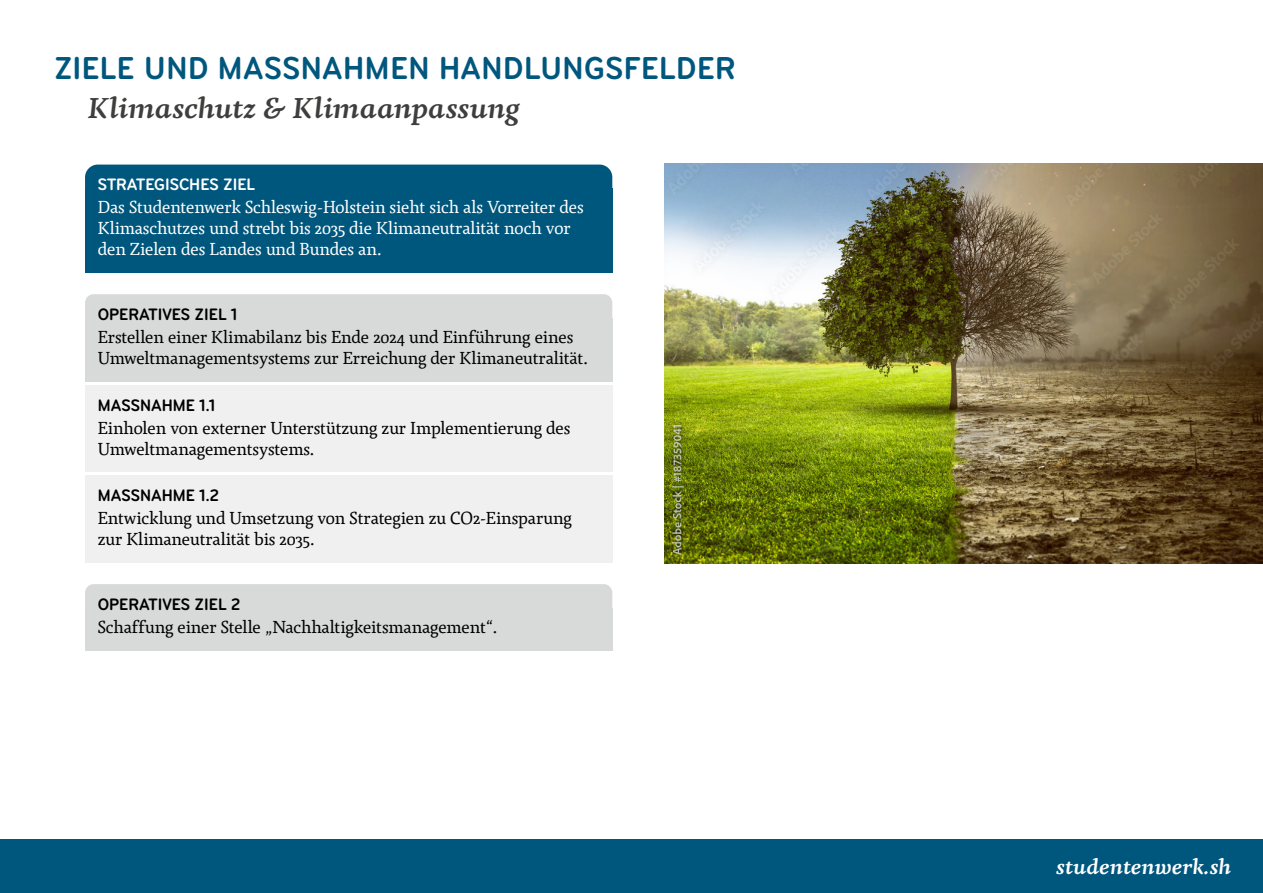
<style>
.page{position:relative;width:1263px;height:893px;background:#fff}
.page>*{position:absolute;margin:0;border:0;box-sizing:border-box;transform-origin:0 0}
.t1{font:700 condensed 33px "Bryant";letter-spacing:.015em;color:#00577d}
.t2{font:italic 700 28.5px "Agendatype";letter-spacing:-.005em;color:#3e3e3d}
.t3{font:italic 700 21px "Agendatype";letter-spacing:-.005em;color:#fff}
.t4{font:17.25px/21px "Agendatype";color:#000}
.t5{font:17.25px/21px "Agendatype";color:#fff}
.t6{font:700 condensed 17.25px "Bryant";color:#000}
.t7{font:700 condensed 17.25px "Bryant";color:#fff}
</style>
<div class="page">
<div style="left:85px;top:165px;width:527px;height:23px;background:#00577d"></div>
<div style="left:85px;top:188px;width:527px;height:85px;background:#00577d"></div>
<div style="left:85px;top:294px;width:527px;height:24px;background:#d8d9d9"></div>
<div style="left:85px;top:318px;width:527px;height:64px;background:#d8d9d9"></div>
<div style="left:85px;top:385px;width:527px;height:43px;background:#f0f0f0"></div>
<div style="left:85px;top:408px;width:527px;height:64px;background:#f0f0f0"></div>
<div style="left:85px;top:475px;width:527px;height:43px;background:#f0f0f0"></div>
<div style="left:85px;top:499px;width:527px;height:64px;background:#f0f0f0"></div>
<div style="left:85px;top:584px;width:527px;height:24px;background:#d8d9d9"></div>
<div style="left:85px;top:608px;width:527px;height:42px;background:#d8d9d9"></div>
<img style="left:664px;top:164px;width:599px;height:399px">
<div style="left:0;top:840px;width:1263px;height:53px;background:#00577d"></div>
<h1 class="t1" style="left:54px;top:48px;width:683px">ZIELE UND MASSNAHMEN HANDLUNGSFELDER</h1>
<h2 class="t2" style="left:88px;top:89px;width:434px">Klimaschutz &amp; Klimaanpassung</h2>
<p class="t7" style="left:98px;top:174px;width:159px">STRATEGISCHES ZIEL</p>
<p class="t5" style="left:98px;top:197px;width:487px">Das Studentenwerk Schleswig-Holstein sieht sich als Vorreiter des<br>Klimaschutzes und strebt bis 2035 die Klimaneutralität noch vor den Zielen des Landes und Bundes an.</p>
<p class="t6" style="left:98px;top:304px;width:141px">OPERATIVES ZIEL 1</p>
<p class="t4" style="left:98px;top:327px;width:492px">Erstellen einer Klimabilanz bis Ende 2024 und Einführung eines<br>Umweltmanagementsystems zur Erreichung der Klimaneutralität.</p>
<p class="t6" style="left:98px;top:394px;width:119px">MASSNAHME 1.1</p>
<p class="t4" style="left:98px;top:417px;width:474px">Einholen von externer Unterstützung zur Implementierung des<br>Umweltmanagementsystems.</p>
<p class="t6" style="left:98px;top:485px;width:123px">MASSNAHME 1.2</p>
<p class="t4" style="left:98px;top:508px;width:475px">Entwicklung und Umsetzung von Strategien zu CO2-Einsparung zur Klimaneutralität bis 2035.</p>
<p class="t6" style="left:98px;top:594px;width:144px">OPERATIVES ZIEL 2</p>
<p class="t4" style="left:98px;top:616px;width:401px">Schaffung einer Stelle „Nachhaltigkeitsmanagement“.</p>
<p class="t3" style="left:1056px;top:853px;width:177px">studentenwerk.sh</p>
</div>
